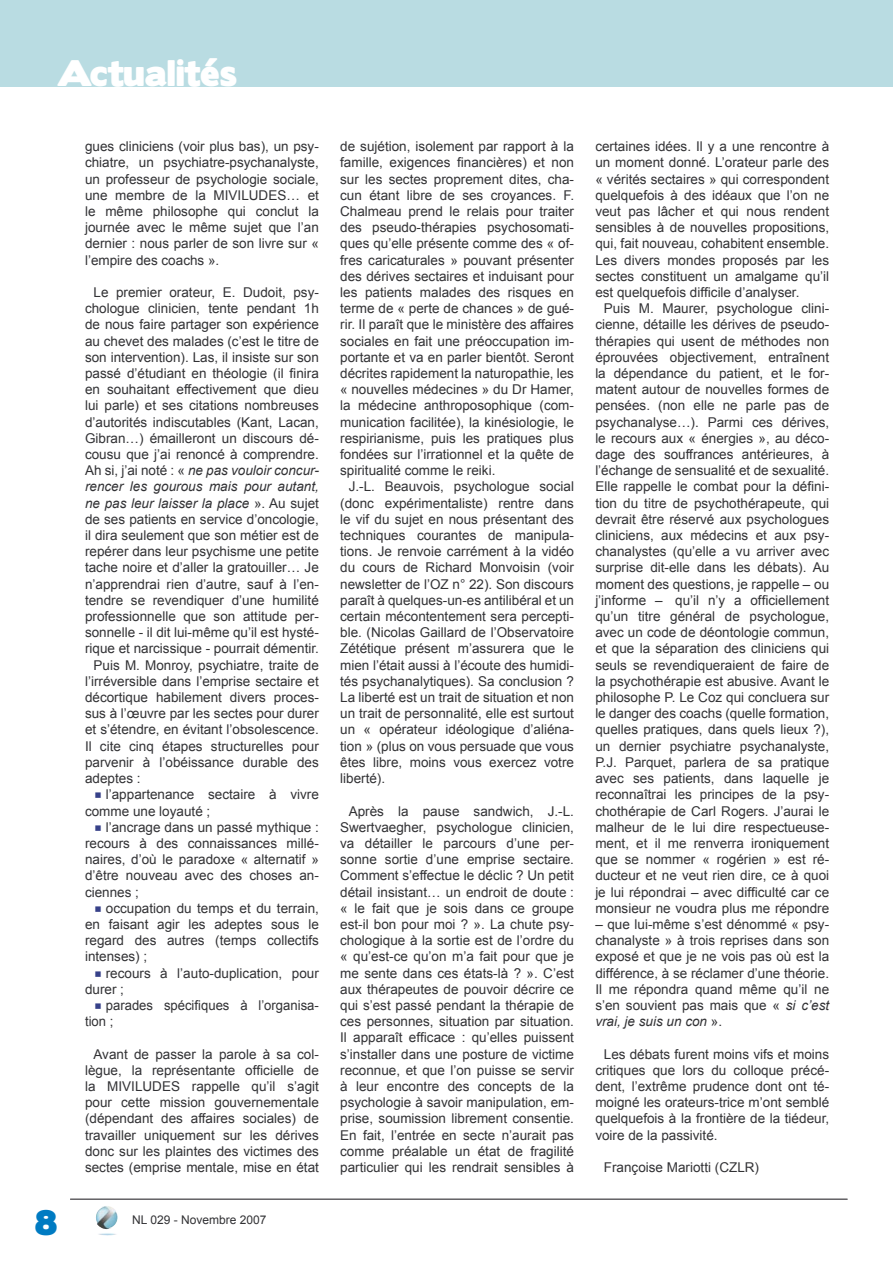
<style>
.page{position:relative;width:893px;height:1263px;background:#fff}
.page>*{position:absolute;margin:0;border:0;box-sizing:border-box;transform-origin:0 0}
.t1{font:33px "Boris Black Bloxx";color:#fff}
.t2{font:31.5px "Boris Black Bloxx";color:#007bc2}
.t3{font:13.5px/16.2px "Arial";color:#323235;text-align:justify}
.t4{font:italic 13.5px "Arial";color:#323235}
.t5{font:12px "Arial";color:#323235}
.s1{font-style:normal}
.s2{color:#374189}
.s3{font-style:italic}
</style>
<div class="page">
<div style="left:0;top:0;width:893px;height:86px;background:#b9dce2"></div>
<img style="left:96px;top:1206px;width:22px;height:29px">
<hr style="left:70px;top:1199px;width:777px;height:1px;background:#59585c">
<h1 class="t1" style="left:57px;top:49px;width:182px">Actualités</h1>
<h2 class="t2" style="left:35px;top:1199px;width:24px">8</h2>
<p class="t3" style="left:85px;top:139px;width:235px">gues cliniciens (voir plus bas), un psy&shy;chiatre, un psychiatre-psychanalyste, un professeur de psychologie sociale, une membre de la MIVILUDES… et le même philosophe qui conclut la journée avec le même sujet que l’an dernier : nous parler de son livre sur « l’empire des coachs ».</p>
<p class="t3" style="left:94px;top:284px;width:227px">Le premier orateur, E. Dudoit, psy-</p>
<p class="t3" style="left:85px;top:301px;width:235px">chologue clinicien, tente pendant 1h</p>
<p class="t3" style="left:85px;top:317px;width:235px">de nous faire partager son expérience</p>
<p class="t3" style="left:85px;top:333px;width:235px">au chevet des malades (c’est le titre de</p>
<p class="t3" style="left:85px;top:349px;width:235px">son intervention). Las, il insiste sur son</p>
<p class="t3" style="left:85px;top:365px;width:235px">passé d’étudiant en théologie (il finira</p>
<p class="t3" style="left:85px;top:382px;width:235px">en souhaitant effectivement que dieu</p>
<p class="t3" style="left:85px;top:398px;width:235px">lui parle) et ses citations nombreuses</p>
<p class="t3" style="left:85px;top:414px;width:235px">d’autorités indiscutables (Kant, Lacan,</p>
<p class="t3" style="left:85px;top:430px;width:235px">Gibran…) émailleront un discours dé-</p>
<p class="t3" style="left:85px;top:446px;width:235px">cousu que j’ai renoncé à comprendre.</p>
<p class="t4" style="left:85px;top:462px;width:235px"><span class="s1">Ah si, j’ai noté : «</span> ne pas vouloir concur-</p>
<p class="t4" style="left:85px;top:478px;width:235px">rencer les gourous mais pour autant,</p>
<p class="t4" style="left:85px;top:494px;width:235px">ne pas leur laisser la place <span class="s1">». Au sujet</span></p>
<p class="t3" style="left:85px;top:511px;width:235px">de ses patients en service d’oncologie,</p>
<p class="t3" style="left:85px;top:527px;width:235px">il dira seulement que son métier est de</p>
<p class="t3" style="left:85px;top:544px;width:235px">repérer dans leur psychisme une petite</p>
<p class="t3" style="left:85px;top:560px;width:235px">tache noire et d’aller la gratouiller… Je</p>
<p class="t3" style="left:85px;top:576px;width:235px">n’apprendrai rien d’autre, sauf à l’en-</p>
<p class="t3" style="left:85px;top:592px;width:235px">tendre se revendiquer d’une humilité</p>
<p class="t3" style="left:85px;top:608px;width:235px">professionnelle que son attitude per-</p>
<p class="t3" style="left:85px;top:625px;width:235px">sonnelle - il dit lui-même qu’il est hysté-</p>
<p class="t3" style="left:85px;top:641px;width:235px">rique et narcissique - pourrait démentir.</p>
<p class="t3" style="left:94px;top:657px;width:227px">Puis M. Monroy, psychiatre, traite de</p>
<p class="t3" style="left:85px;top:673px;width:235px">l’irréversible dans l’emprise sectaire et</p>
<p class="t3" style="left:85px;top:689px;width:235px">décortique habilement divers proces-</p>
<p class="t3" style="left:85px;top:706px;width:235px">sus à l’œuvre par les sectes pour durer</p>
<p class="t3" style="left:85px;top:722px;width:235px">et s’étendre, en évitant l’obsolescence.</p>
<p class="t3" style="left:85px;top:738px;width:235px">Il cite cinq étapes structurelles pour</p>
<p class="t3" style="left:85px;top:754px;width:235px">parvenir à l’obéissance durable des</p>
<p class="t3" style="left:85px;top:770px;width:57px">adeptes :</p>
<p class="t3" style="left:85px;top:787px;width:235px;text-indent:9px"><span class="s2">✓✔</span> l’appartenance sectaire à vivre comme une loyauté ;</p>
<p class="t3" style="left:85px;top:819px;width:235px;text-indent:9px"><span class="s2">✓✔</span> l’ancrage dans un passé mythique : recours à des connaissances millé&shy;naires, d’où le paradoxe « alternatif » d’être nouveau avec des choses an&shy;ciennes ;</p>
<p class="t3" style="left:85px;top:900px;width:235px;text-indent:9px"><span class="s2">✓✔</span> occupation du temps et du terrain, en faisant agir les adeptes sous le regard des autres (temps collectifs intenses) ;</p>
<p class="t3" style="left:85px;top:965px;width:235px;text-indent:9px"><span class="s2">✓✔</span> recours à l’auto-duplication, pour durer ;</p>
<p class="t3" style="left:85px;top:997px;width:235px;text-indent:9px"><span class="s2">✓✔</span> parades spécifiques à l’organisa&shy;tion ;</p>
<p class="t3" style="left:85px;top:1046px;width:235px;text-indent:9px">Avant de passer la parole à sa col&shy;lègue, la représentante officielle de la MIVILUDES rappelle qu’il s’agit pour cette mission gouvernementale (dépendant des affaires sociales) de travailler uniquement sur les dérives donc sur les plaintes des victimes des sectes (emprise mentale, mise en état</p>
<p class="t5" style="left:132px;top:1212px;width:136px">NL 029 - Novembre 2007</p>
<p class="t3" style="left:340px;top:139px;width:235px">de sujétion, isolement par rapport à la famille, exigences financières) et non sur les sectes proprement dites, cha&shy;cun étant libre de ses croyances. F.<br>Chalmeau prend le relais pour traiter des pseudo-thérapies psychosomati&shy;ques qu’elle présente comme des « of&shy;fres caricaturales » pouvant présenter des dérives sectaires et induisant pour les patients malades des risques en terme de « perte de chances » de gué&shy;rir. Il paraît que le ministère des affaires sociales en fait une préoccupation im&shy;portante et va en parler bientôt. Seront décrites rapidement la naturopathie, les « nouvelles médecines » du Dr Hamer, la médecine anthroposophique (com&shy;munication facilitée), la kinésiologie, le respirianisme, puis les pratiques plus fondées sur l’irrationnel et la quête de spiritualité comme le reiki.</p>
<p class="t3" style="left:340px;top:479px;width:235px;text-indent:9px">J.-L. Beauvois, psychologue social (donc expérimentaliste) rentre dans le vif du sujet en nous présentant des techniques courantes de manipula&shy;tions. Je renvoie carrément à la vidéo du cours de Richard Monvoisin (voir newsletter de l’OZ n° 22). Son discours paraît à quelques-un-es antilibéral et un certain mécontentement sera percepti&shy;ble. (Nicolas Gaillard de l’Observatoire Zététique présent m’assurera que le mien l’était aussi à l’écoute des humidi&shy;tés psychanalytiques). Sa conclusion ?<br>La liberté est un trait de situation et non un trait de personnalité, elle est surtout un « opérateur idéologique d’aliéna&shy;tion » (plus on vous persuade que vous êtes libre, moins vous exercez votre liberté).</p>
<p class="t3" style="left:340px;top:803px;width:235px;text-indent:9px">Après la pause sandwich, J.-L.<br>Swertvaegher, psychologue clinicien, va détailler le parcours d’une per&shy;sonne sortie d’une emprise sectaire.<br>Comment s’effectue le déclic ? Un petit détail insistant… un endroit de doute : « le fait que je sois dans ce groupe est-il bon pour moi ? ». La chute psy&shy;chologique à la sortie est de l’ordre du « qu’est-ce qu’on m’a fait pour que je me sente dans ces états-là ? ». C’est aux thérapeutes de pouvoir décrire ce qui s’est passé pendant la thérapie de ces personnes, situation par situation.<br>Il apparaît efficace : qu’elles puissent s’installer dans une posture de victime reconnue, et que l’on puisse se servir à leur encontre des concepts de la psychologie à savoir manipulation, em&shy;prise, soumission librement consentie.<br>En fait, l’entrée en secte n’aurait pas comme préalable un état de fragilité particulier qui les rendrait sensibles à</p>
<p class="t3" style="left:595px;top:139px;width:235px">certaines idées. Il y a une rencontre à un moment donné. L’orateur parle des « vérités sectaires » qui correspondent quelquefois à des idéaux que l’on ne veut pas lâcher et qui nous rendent sensibles à de nouvelles propositions, qui, fait nouveau, cohabitent ensemble.<br>Les divers mondes proposés par les sectes constituent un amalgame qu’il est quelquefois difficile d’analyser.</p>
<p class="t3" style="left:595px;top:301px;width:235px;text-indent:9px">Puis M. Maurer, psychologue clini&shy;cienne, détaille les dérives de pseudo&shy;thérapies qui usent de méthodes non éprouvées objectivement, entraînent la dépendance du patient, et le for&shy;matent autour de nouvelles formes de pensées. (non elle ne parle pas de psychanalyse…). Parmi ces dérives, le recours aux « énergies », au déco&shy;dage des souffrances antérieures, à l’échange de sensualité et de sexualité.<br>Elle rappelle le combat pour la défini&shy;tion du titre de psychothérapeute, qui devrait être réservé aux psychologues cliniciens, aux médecins et aux psy&shy;chanalystes (qu’elle a vu arriver avec surprise dit-elle dans les débats). Au moment des questions, je rappelle – ou j’informe – qu’il n’y a officiellement qu’un titre général de psychologue, avec un code de déontologie commun, et que la séparation des cliniciens qui seuls se revendiqueraient de faire de la psychothérapie est abusive. Avant le philosophe P. Le Coz qui concluera sur le danger des coachs (quelle formation, quelles pratiques, dans quels lieux ?), un dernier psychiatre psychanalyste, P.J. Parquet, parlera de sa pratique avec ses patients, dans laquelle je reconnaîtrai les principes de la psy&shy;chothérapie de Carl Rogers. J’aurai le malheur de le lui dire respectueuse&shy;ment, et il me renverra ironiquement que se nommer « rogérien » est ré&shy;ducteur et ne veut rien dire, ce à quoi je lui répondrai – avec difficulté car ce monsieur ne voudra plus me répondre</p>
<p class="t3" style="left:595px;top:916px;width:235px">– que lui-même s’est dénommé « psy&shy;chanalyste » à trois reprises dans son exposé et que je ne vois pas où est la différence, à se réclamer d’une théorie.<br>Il me répondra quand même qu’il ne s’en souvient pas mais que « <span class="s3">si c’est vrai, je suis un con</span> ».</p>
<p class="t3" style="left:595px;top:1046px;width:235px;text-indent:9px">Les débats furent moins vifs et moins critiques que lors du colloque précé&shy;dent, l’extrême prudence dont ont té&shy;moigné les orateurs-trice m’ont semblé quelquefois à la frontière de la tiédeur, voire de la passivité.</p>
<p class="t3" style="left:604px;top:1159px;width:157px">Françoise Mariotti (CZLR)</p>
</div>
